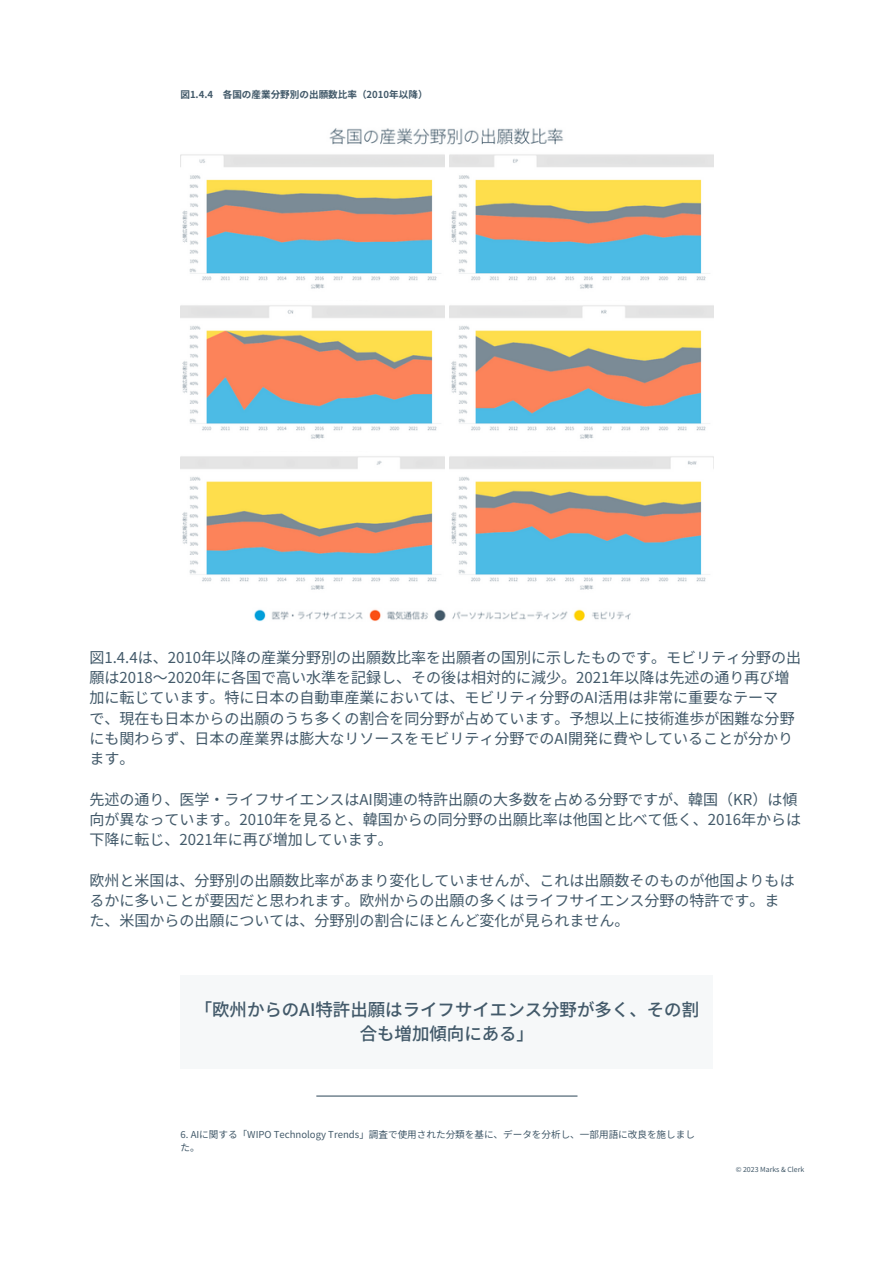
<style>
.page{position:relative;width:894px;height:1264px;background:#fff}
.page>*{position:absolute;margin:0;border:0;box-sizing:border-box;transform-origin:0 0}
.t1{font:500 17.4px/23.7px "Noto Sans JP";color:#435a6a;text-align:center}
.t2{font:15px/20.2px "Noto Sans JP";color:#435a6a}
.t3{font:9.6px/13px "Noto Sans JP";color:#435a6a}
.t4{font:700 9.6px "Noto Sans JP";color:#435a6a}
.t5{font:6.9px "Noto Sans JP";color:#435a6a}
</style>
<div class="page">
<img style="left:180px;top:154px;width:264px;height:135px">
<img style="left:449px;top:154px;width:264px;height:135px">
<img style="left:180px;top:305px;width:264px;height:134px">
<img style="left:449px;top:305px;width:264px;height:134px">
<img style="left:180px;top:456px;width:264px;height:134px">
<img style="left:449px;top:456px;width:264px;height:134px">
<div style="left:180px;top:975px;width:533px;height:93px;background:#f6f8f9"></div>
<img style="left:254px;top:609px;width:377px;height:12px">
<img style="left:329px;top:128px;width:234px;height:17px">
<hr style="left:316px;top:1095px;width:261px;height:1px;background:#435a6a">
<p class="t4" style="left:180px;top:87px;width:248px">図1.4.4 各国の産業分野別の出願数比率（2010年以降）</p>
<p class="t2" style="left:89px;top:646px;width:713px">図1.4.4は、2010年以降の産業分野別の出願数比率を出願者の国別に示したものです。モビリティ分野の出願は2018～2020年に各国で高い水準を記録し、その後は相対的に減少。2021年以降は先述の通り再び増加に転じています。特に日本の自動車産業においては、モビリティ分野のAI活用は非常に重要なテーマ<br>で、現在も日本からの出願のうち多くの割合を同分野が占めています。予想以上に技術進歩が困難な分野にも関わらず、日本の産業界は膨大なリソースをモビリティ分野でのAI開発に費やしていることが分かります。</p>
<p class="t2" style="left:89px;top:788px;width:713px">先述の通り、医学・ ライフサイエンスはAI関連の特許出願の大多数を占める分野ですが、韓国（KR）は傾向が異なっています。2010年を見ると、韓国からの同分野の出願比率は他国と比べて低く、2016年からは下降に転じ、2021年に再び増加しています。</p>
<p class="t2" style="left:89px;top:869px;width:706px">欧州と米国は、分野別の出願数比率があまり変化していませんが、これは出願数そのものが他国よりもはるかに多いことが要因だと思われます。欧州からの出願の多くはライフサイエンス分野の特許です。また、米国からの出願については、分野別の割合にほとんど変化が見られません。</p>
<p class="t1" style="left:195px;top:996px;width:505px">「欧州からのAI特許出願はライフサイエンス分野が多く、その割合も増加傾向にある」</p>
<p class="t3" style="left:180px;top:1127px;width:515px">6. AIに関する「WIPO Technology Trends」調査で使用された分類を基に、データを分析し、一部用語に改良を施しました。</p>
<p class="t5" style="left:735px;top:1164px;width:70px">© 2023 Marks &amp; Clerk</p>
</div>
